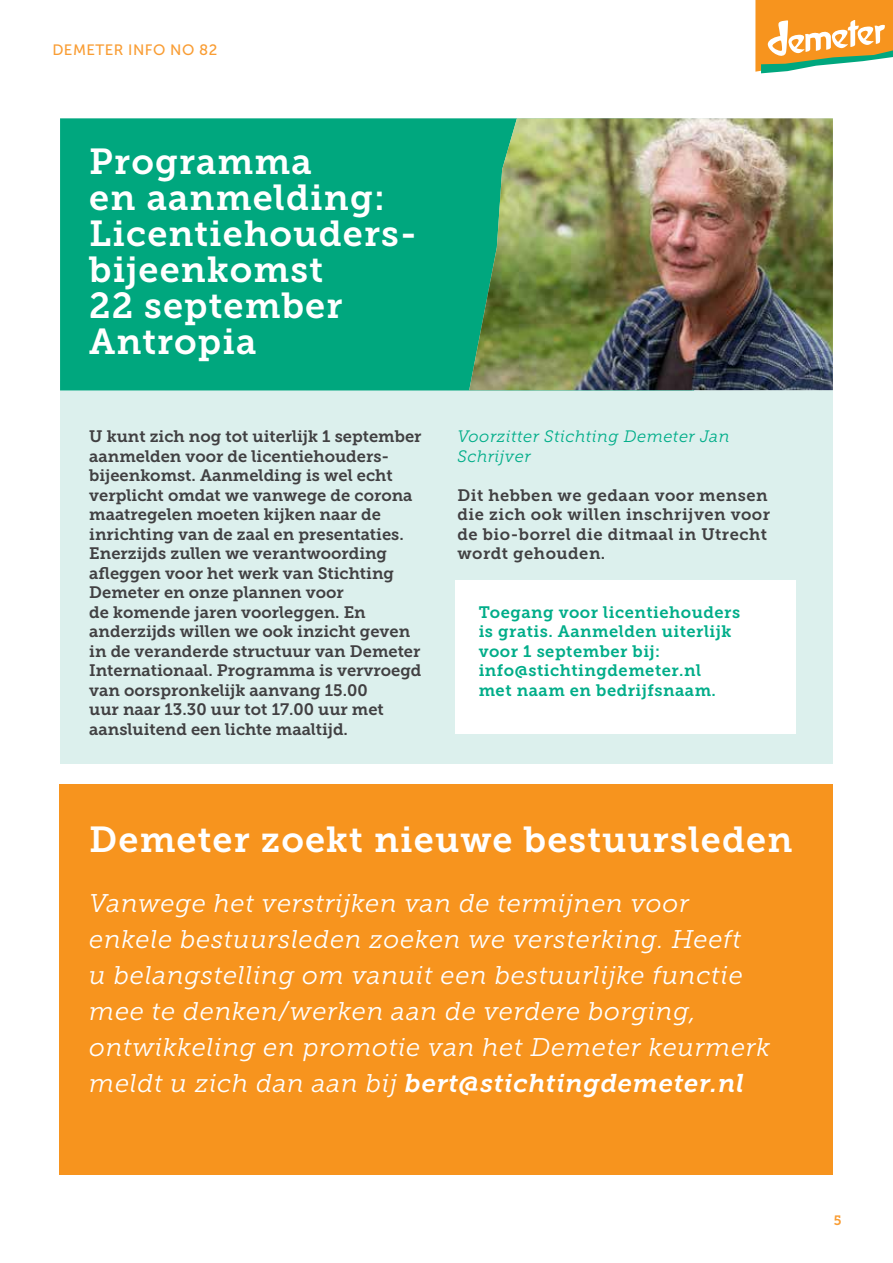
<style>
.page{position:relative;width:893px;height:1263px;background:#fff}
.page>*{position:absolute;margin:0;border:0;box-sizing:border-box;transform-origin:0 0}
.t1{font:36px/36px "Museo Slab 700";letter-spacing:.03em;color:#fff}
.t2{font:italic 25.5px/36px "Museo Slab 300";letter-spacing:.03em;color:#fff}
.t3{font:italic 25.5px "Museo Slab 700";letter-spacing:.03em;color:#fff}
.t4{font:16.5px/19.5px "Museo Slab 700";color:#414042}
.t5{font:16.5px/19.5px "Museo Slab 700";letter-spacing:.03em;color:#00ad89}
.t6{font:16.5px/19.5px "Museo Slab 700";letter-spacing:.03em;color:#414042}
.t7{font:italic 16.5px/19.5px "Museo Slab 300";letter-spacing:.03em;color:#00ad89}
.t8{font:15px "Museo Sans 500";letter-spacing:.03em;color:#f99d34}
.t9{font:13.5px "Museo Slab 700";color:#f99d34}
.s1{font-family:"Museo Slab 300"}
</style>
<div class="page">
<svg style="left:755px;top:0;width:138px;height:73px"></svg>
<div style="left:60px;top:381px;width:773px;height:383px;background:#dcf0ed"></div>
<div style="left:60px;top:118px;width:409px;height:272px;background:#00a77e"></div>
<img style="left:469px;top:118px;width:364px;height:272px">
<div style="left:455px;top:580px;width:341px;height:153px;background:#fff"></div>
<div style="left:60px;top:784px;width:773px;height:390px;background:#f7941e"></div>
<p class="t8" style="left:52px;top:42px;width:166px">DEMETER INFO NO 82</p>
<h1 class="t1" style="left:89px;top:144px;width:329px">Programma<br>en aanmelding:<br>Licentiehouders&shy;bijeenkomst<br>22 september<br>Antropia</h1>
<p class="t4" style="left:89px;top:427px;width:334px">U kunt zich nog tot uiterlijk 1 september aanmelden voor de licentiehouders&shy;bijeenkomst. Aanmelding is wel echt verplicht omdat we vanwege de corona maatregelen moeten kijken naar de inrichting van de zaal en presentaties.<br>Enerzijds zullen we verantwoording afleggen voor het werk van Stichting Demeter en onze plannen voor<br>de komende jaren voorleggen. En anderzijds willen we ook inzicht geven in de veranderde structuur van Demeter Internationaal. Programma is vervroegd van oorspronkelijk aanvang 15.00<br>uur naar 13.30 uur tot 17.00 uur met aansluitend een lichte maaltijd.</p>
<p class="t7" style="left:457px;top:427px;width:273px">Voorzitter Stichting Demeter Jan<br>Schrijver</p>
<p class="t6" style="left:457px;top:485px;width:314px">Dit hebben we gedaan voor mensen die zich ook willen inschrijven voor de bio-borrel die ditmaal in Utrecht wordt gehouden.</p>
<p class="t5" style="left:479px;top:602px;width:263px">Toegang voor licentiehouders is gratis. Aanmelden uiterlijk voor 1 september bij: info@stichtingdemeter.nl<br>met naam en bedrijfsnaam.</p>
<h1 class="t1" style="left:89px;top:822px;width:705px">Demeter zoekt nieuwe bestuursleden</h1>
<p class="t2" style="left:89px;top:885px;width:682px">Vanwege het verstrijken van de termijnen voor enkele bestuursleden zoeken we versterking. Heeft<br>u belangstelling om vanuit een bestuurlijke functie mee te denken/werken aan de verdere borging, ontwikkeling en promotie van het Demeter keurmerk</p>
<h2 class="t3" style="left:89px;top:1069px;width:656px"><span class="s1">meldt u zich dan aan bij</span> bert@stichtingdemeter.nl</h2>
<p class="t9" style="left:834px;top:1212px;width:9px">5</p>
</div>
